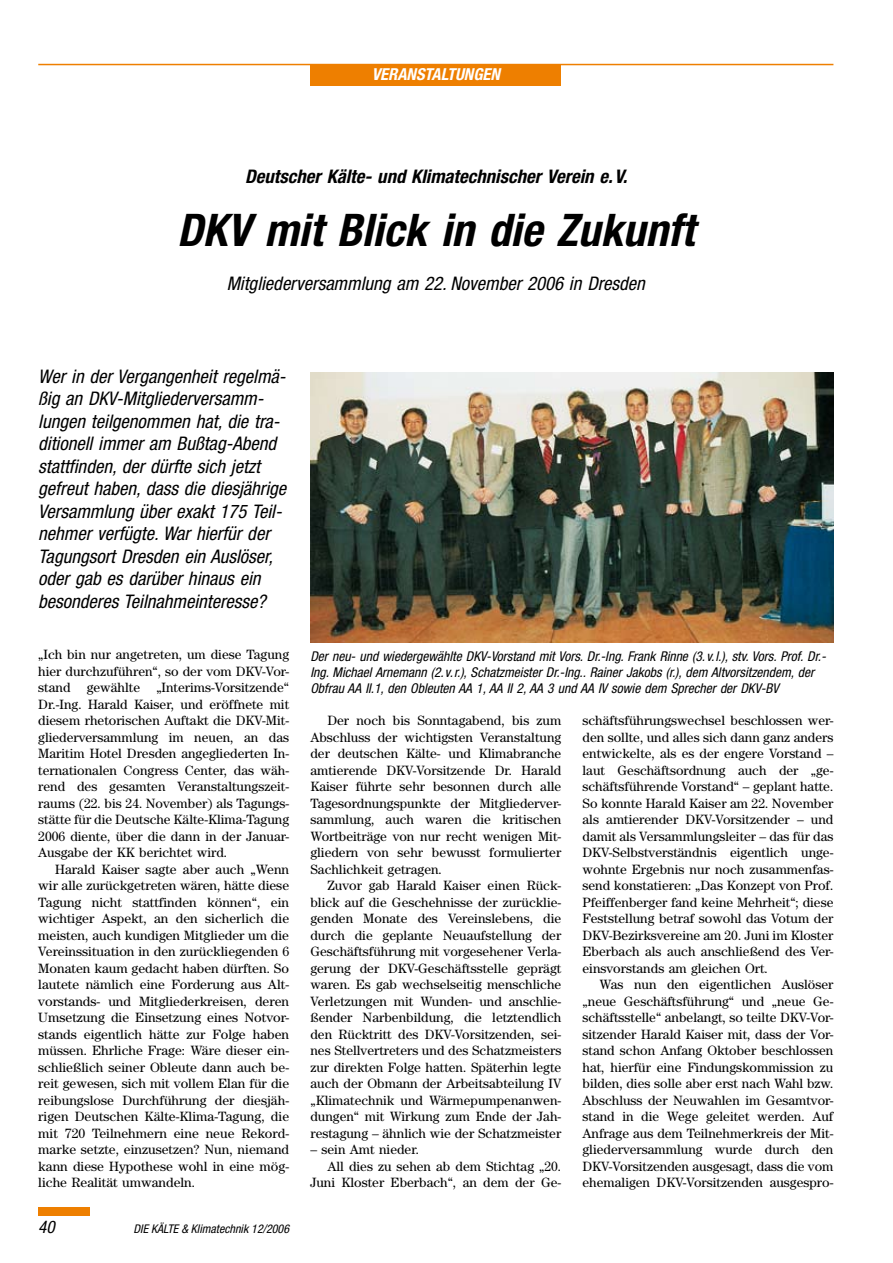
<style>
.page{position:relative;width:893px;height:1263px;background:#fff}
.page>*{position:absolute;margin:0;border:0;box-sizing:border-box;transform-origin:0 0}
.t1{font:italic 700 condensed 45px "Helvetica Neue LT Std";color:#000}
.t2{font:italic condensed 18.75px/22.5px "Helvetica Neue LT Std";color:#000}
.t3{font:italic 700 condensed 18.75px "Helvetica Neue LT Std";color:#000}
.t4{font:italic condensed 17.25px "Helvetica Neue LT Std";color:#000}
.t5{font:italic 700 condensed 16.5px "Helvetica Neue LT Std";color:#fff}
.t6{font:13.5px/16.5px "Century Std";color:#000;text-align:justify}
.t7{font:italic condensed 13.5px/15.8px "Helvetica Neue LT Std";color:#000}
.t8{font:italic condensed 12px "Helvetica Neue LT Std";color:#000}
</style>
<div class="page">
<div style="left:38px;top:1208px;width:51px;height:8px;background:#ee7f00"></div>
<div style="left:310px;top:65px;width:251px;height:20px;background:#ee7f00"></div>
<hr style="left:38px;top:64px;width:795px;height:1px;background:#ee7f00">
<img style="left:310px;top:372px;width:523px;height:271px">
<p class="t5" style="left:372px;top:64px;width:130px">VERANSTALTUNGEN</p>
<h2 class="t3" style="left:245px;top:165px;width:384px">Deutscher Kälte- und Klimatechnischer Verein e.V.</h2>
<h1 class="t1" style="left:177px;top:202px;width:519px">DKV mit Blick in die Zukunft</h1>
<h2 class="t2" style="left:227px;top:273px;width:420px">Mitgliederversammlung am 22. November 2006 in Dresden</h2>
<p class="t2" style="left:38px;top:365px;width:249px">Wer in der Vergangenheit regelmä&shy;ßig an DKV-Mitgliederversamm&shy;lungen teilgenommen hat, die tra&shy;ditionell immer am Bußtag-Abend stattfinden, der dürfte sich jetzt gefreut haben, dass die diesjährige Versammlung über exakt 175 Teil&shy;nehmer verfügte. War hierfür der Tagungsort Dresden ein Auslöser, oder gab es darüber hinaus ein besonderes Teilnahmeinteresse?</p>
<p class="t6" style="left:38px;top:646px;width:252px">„Ich bin nur angetreten, um diese Tagung hier durchzuführen“, so der vom DKV-Vor&shy;stand gewählte „Interims-Vorsitzende“ Dr.-Ing. Harald Kaiser, und eröffnete mit diesem rhetorischen Auftakt die DKV-Mit&shy;gliederversammlung im neuen, an das Maritim Hotel Dresden angegliederten In&shy;ternationalen Congress Center, das wäh&shy;rend des gesamten Veranstaltungszeit&shy;raums (22. bis 24. November) als Tagungs&shy;stätte für die Deutsche Kälte-Klima-Tagung 2006 diente, über die dann in der Januar-Ausgabe der KK berichtet wird.</p>
<p class="t6" style="left:38px;top:861px;width:252px;text-indent:17px">Harald Kaiser sagte aber auch „Wenn wir alle zurückgetreten wären, hätte diese Tagung nicht stattfinden können“, ein wichtiger Aspekt, an den sicherlich die meisten, auch kundigen Mitglieder um die Vereinssituation in den zurückliegenden 6<br>Monaten kaum gedacht haben dürften. So lautete nämlich eine Forderung aus Alt&shy;vorstands- und Mitgliederkreisen, deren Umsetzung die Einsetzung eines Notvor&shy;stands eigentlich hätte zur Folge haben müssen. Ehrliche Frage: Wäre dieser ein&shy;schließlich seiner Obleute dann auch be&shy;reit gewesen, sich mit vollem Elan für die reibungslose Durchführung der diesjäh&shy;rigen Deutschen Kälte-Klima-Tagung, die mit 720 Teilnehmern eine neue Rekord&shy;marke setzte, einzusetzen? Nun, niemand kann diese Hypothese wohl in eine mög&shy;liche Realität umwandeln.</p>
<p class="t4" style="left:38px;top:1217px;width:18px">40</p>
<p class="t8" style="left:134px;top:1222px;width:157px">DIE KÄLTE &amp; Klimatechnik 12/2006</p>
<p class="t7" style="left:310px;top:649px;width:517px">Der neu- und wiedergewählte DKV-Vorstand mit Vors. Dr.-Ing. Frank Rinne (3.v.l.), stv. Vors. Prof. Dr.-<br>Ing. Michael Arnemann (2.v.r.), Schatzmeister Dr.-Ing.. Rainer Jakobs (r.), dem Altvorsitzendem, der<br>Obfrau AA II.1, den Obleuten AA 1, AA II 2, AA 3 und AA IV sowie dem Sprecher der DKV-BV</p>
<p class="t6" style="left:310px;top:712px;width:252px;text-indent:17px">Der noch bis Sonntagabend, bis zum Abschluss der wichtigsten Veranstaltung der deutschen Kälte- und Klimabranche amtierende DKV-Vorsitzende Dr. Harald Kaiser führte sehr besonnen durch alle Tagesordnungspunkte der Mitgliederver&shy;sammlung, auch waren die kritischen Wortbeiträge von nur recht wenigen Mit&shy;gliedern von sehr bewusst formulierter Sachlichkeit getragen.</p>
<p class="t6" style="left:310px;top:877px;width:252px;text-indent:17px">Zuvor gab Harald Kaiser einen Rück&shy;blick auf die Geschehnisse der zurücklie&shy;genden Monate des Vereinslebens, die durch die geplante Neuaufstellung der Geschäftsführung mit vorgesehener Verla&shy;gerung der DKV-Geschäftsstelle geprägt waren. Es gab wechselseitig menschliche Verletzungen mit Wunden- und anschlie&shy;ßender Narbenbildung, die letztendlich den Rücktritt des DKV-Vorsitzenden, sei&shy;nes Stellvertreters und des Schatzmeisters zur direkten Folge hatten. Späterhin legte auch der Obmann der Arbeitsabteilung IV „Klimatechnik und Wärmepumpenanwen&shy;dungen“ mit Wirkung zum Ende der Jah&shy;restagung – ähnlich wie der Schatzmeister</p>
<p class="t6" style="left:310px;top:1141px;width:110px">– sein Amt nieder.</p>
<p class="t6" style="left:327px;top:1158px;width:235px">All dies zu sehen ab dem Stichtag „20.</p>
<p class="t6" style="left:310px;top:1174px;width:252px">Juni Kloster Eberbach“, an dem der Ge-</p>
<p class="t6" style="left:583px;top:712px;width:252px">schäftsführungswechsel beschlossen wer&shy;den sollte, und alles sich dann ganz anders entwickelte, als es der engere Vorstand – laut Geschäftsordnung auch der „ge&shy;schäftsführende Vorstand“ – geplant hatte.<br>So konnte Harald Kaiser am 22. November als amtierender DKV-Vorsitzender – und damit als Versammlungsleiter – das für das DKV-Selbstverständnis eigentlich unge&shy;wohnte Ergebnis nur noch zusammenfas&shy;send konstatieren: „Das Konzept von Prof.<br>Pfeiffenberger fand keine Mehrheit“; diese Feststellung betraf sowohl das Votum der DKV-Bezirksvereine am 20. Juni im Kloster Eberbach als auch anschließend des Ver&shy;einsvorstands am gleichen Ort.</p>
<p class="t6" style="left:583px;top:976px;width:252px;text-indent:17px">Was nun den eigentlichen Auslöser „neue Geschäftsführung“ und „neue Ge&shy;schäftsstelle“ anbelangt, so teilte DKV-Vor&shy;sitzender Harald Kaiser mit, dass der Vor&shy;stand schon Anfang Oktober beschlossen hat, hierfür eine Findungskommission zu bilden, dies solle aber erst nach Wahl bzw.<br>Abschluss der Neuwahlen im Gesamtvor&shy;stand in die Wege geleitet werden. Auf Anfrage aus dem Teilnehmerkreis der Mit&shy;gliederversammlung wurde durch den DKV-Vorsitzenden ausgesagt, dass die vom ehemaligen DKV-Vorsitzenden ausgespro-</p>
</div>
